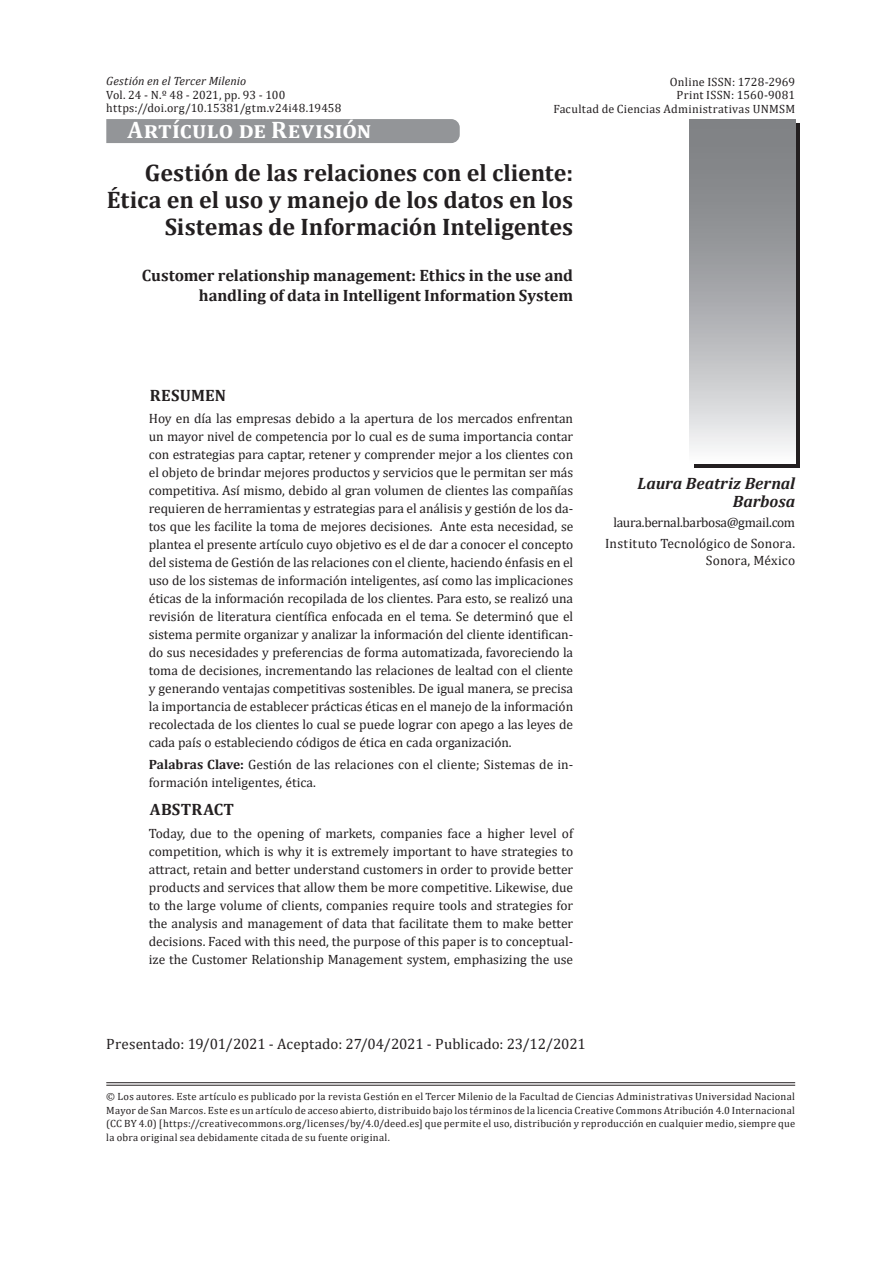
<style>
.page{position:relative;width:893px;height:1263px;background:#fff}
.page>*{position:absolute;margin:0;border:0;box-sizing:border-box;transform-origin:0 0}
.t1{font:700 24px/27px "Cambria";letter-spacing:-.005em;color:#231f20;text-align:right}
.t2{font:700 24px "Cambria";letter-spacing:.01em;color:#fff}
.t3{font:700 16.5px/19.8px "Cambria";color:#231f20;text-align:right}
.t4{font:italic 700 16.5px/18px "Cambria";letter-spacing:.005em;color:#231f20;text-align:right}
.t5{font:700 16.5px "Cambria";letter-spacing:.02em;color:#231f20}
.t6{font:15px "Cambria";color:#231f20}
.t7{font:13.5px/18px "Cambria";color:#231f20;text-align:justify}
.t8{font:12px/13.5px "Cambria";letter-spacing:.015em;color:#231f20;text-align:right}
.t9{font:italic 12px "Cambria";letter-spacing:.01em;color:#231f20}
.t10{font:10.5px/13.5px "Cambria";letter-spacing:.025em;color:#231f20;text-align:justify}
.s1{font-weight:700}
</style>
<div class="page">
<svg style="left:694px;top:123px;width:105px;height:345px;background:#484546"></svg>
<hr style="left:106px;top:1082px;width:689px;height:1px;background:#231f20">
<hr style="left:106px;top:1085px;width:689px;height:1px;background:#231f20">
<svg style="left:690px;top:119px;width:105px;height:344px;background:#adaeb1"></svg>
<div style="left:106px;top:119px;width:354px;height:24px;background:#939598"></div>
<p class="t9" style="left:106px;top:72px;width:142px">Gestión en el Tercer Milenio</p>
<p class="t8" style="left:106px;top:88px;width:181px">Vol. 24 - N.º 48 - 2021, pp. 93 - 100</p>
<p class="t8" style="left:106px;top:101px;width:237px">https://doi.org/10.15381/gtm.v24i48.19458</p>
<p class="t8" style="left:553px;top:75px;width:243px">Online ISSN: 1728-2969<br>Print ISSN: 1560-9081<br>Facultad de Ciencias Administrativas UNMSM</p>
<h1 class="t2" style="left:128px;top:113px;width:245px">Artículo de Revisión</h1>
<h1 class="t1" style="left:107px;top:158px;width:468px">Gestión de las relaciones con el cliente:<br>Ética en el uso y manejo de los datos en los<br>Sistemas de Información Inteligentes</h1>
<p class="t3" style="left:142px;top:265px;width:433px">Customer relationship management: Ethics in the use and handling of data in Intelligent Information System</p>
<p class="t3" style="left:150px;top:384px;width:78px">RESUMEN</p>
<p class="t7" style="left:149px;top:409px;width:426px">Hoy en día las empresas debido a la apertura de los mercados enfrentan un mayor nivel de competencia por lo cual es de suma importancia contar con estrategias para captar, retener y comprender mejor a los clientes con el objeto de brindar mejores productos y servicios que le permitan ser más competitiva. Así mismo, debido al gran volumen de clientes las compañías requieren de herramientas y estrategias para el análisis y gestión de los da&shy;tos que les facilite la toma de mejores decisiones. Ante esta necesidad, se plantea el presente artículo cuyo objetivo es el de dar a conocer el concepto del sistema de Gestión de las relaciones con el cliente, haciendo énfasis en el uso de los sistemas de información inteligentes, así como las implicaciones éticas de la información recopilada de los clientes. Para esto, se realizó una revisión de literatura científica enfocada en el tema. Se determinó que el sistema permite organizar y analizar la información del cliente identifican&shy;do sus necesidades y preferencias de forma automatizada, favoreciendo la toma de decisiones, incrementando las relaciones de lealtad con el cliente y generando ventajas competitivas sostenibles. De igual manera, se precisa la importancia de establecer prácticas éticas en el manejo de la información recolectada de los clientes lo cual se puede lograr con apego a las leyes de cada país o estableciendo códigos de ética en cada organización.</p>
<p class="t7" style="left:149px;top:755px;width:426px"><span class="s1">Palabras Clave:</span> Gestión de las relaciones con el cliente; Sistemas de in&shy;formación inteligentes, ética.</p>
<p class="t5" style="left:150px;top:798px;width:86px">ABSTRACT</p>
<p class="t7" style="left:149px;top:824px;width:426px">Today, due to the opening of markets, companies face a higher level of competition, which is why it is extremely important to have strategies to attract, retain and better understand customers in order to provide better products and services that allow them be more competitive. Likewise, due to the large volume of clients, companies require tools and strategies for the analysis and management of data that facilitate them to make better decisions. Faced with this need, the purpose of this paper is to conceptual&shy;ize the Customer Relationship Management system, emphasizing the use</p>
<p class="t4" style="left:637px;top:473px;width:159px">Laura Beatriz Bernal<br>Barbosa</p>
<p class="t7" style="left:605px;top:512px;width:192px;line-height:20.7px;text-align:right">laura.bernal.barbosa@gmail.com<br>Instituto Tecnológico de Sonora.</p>
<p class="t7" style="left:706px;top:551px;width:91px">Sonora, México</p>
<p class="t6" style="left:106px;top:1035px;width:481px">Presentado: 19/01/2021 - Aceptado: 27/04/2021 - Publicado: 23/12/2021</p>
<p class="t10" style="left:106px;top:1090px;width:690px">© Los autores. Este artículo es publicado por la revista Gestión en el Tercer Milenio de la Facultad de Ciencias Administrativas Universidad Nacional Mayor de San Marcos. Este es un artículo de acceso abierto, distribuido bajo los términos de la licencia Creative Commons Atribución 4.0 Internacional (CC BY 4.0) [https://creativecommons.org/licenses/by/4.0/deed.es] que permite el uso, distribución y reproducción en cualquier medio, siempre que la obra original sea debidamente citada de su fuente original.</p>
</div>
